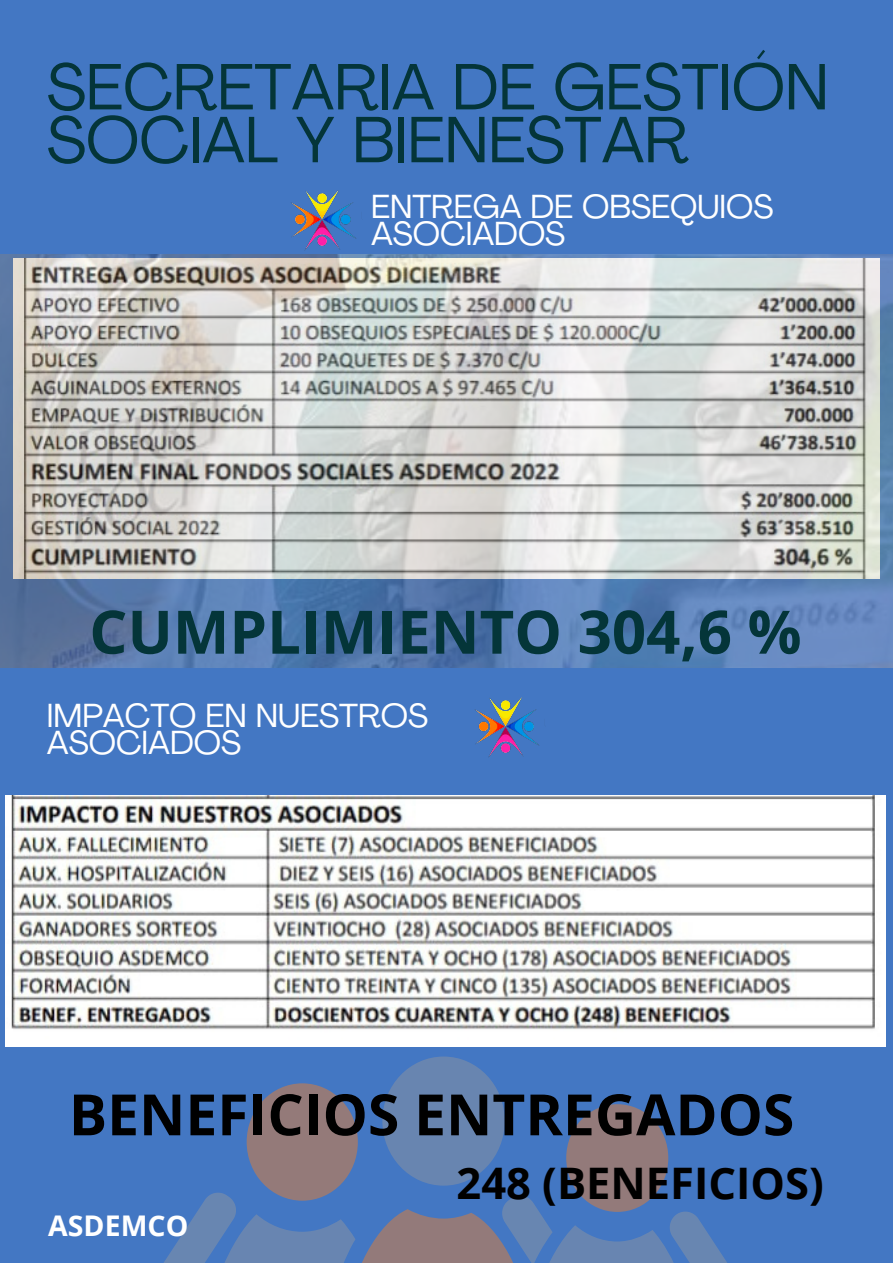
<style>
.page{position:relative;width:893px;height:1264px;background:#fff}
.page>*{position:absolute;margin:0;border:0;box-sizing:border-box;transform-origin:0 0}
.t1{font:64.35px/52.8px "Agrandir";color:#043539}
.t2{font:700 60px "Open Sans";color:#043539}
.t3{font:700 57px "Open Sans";color:#000}
.t4{font:700 43.5px "Open Sans";color:#000}
.t5{font:32.85px/27px "Agrandir";color:#fff}
.t6{font:700 28.5px "Open Sans";color:#fff}
</style>
<div class="page">
<div style="left:0;top:0;width:892px;height:1262px;background:#4377c3"></div>
<img style="left:291px;top:190px;width:66px;height:61px">
<img style="left:0;top:254px;width:892px;height:413px">
<img style="left:474px;top:697px;width:66px;height:61px">
<div style="left:382px;top:1056px;width:122px;height:129px;background:#6885b0;border-radius:50%"></div>
<div style="left:566px;top:1104px;width:102px;height:107px;background:#937a7a;border-radius:50%"></div>
<div style="left:247px;top:1083px;width:111px;height:117px;background:#947a79;border-radius:50%"></div>
<svg style="left:164px;top:1186px;width:563px;height:76px"></svg>
<img style="left:6px;top:795px;width:879px;height:250px">
<h1 class="t1" style="left:47px;top:67px;width:783px">SECRETARIA DE GESTIÓN<br>SOCIAL Y BIENESTAR</h1>
<p class="t5" style="left:371px;top:196px;width:404px">ENTREGA DE OBSEQUIOS<br>ASOCIADOS</p>
<h2 class="t2" style="left:89px;top:589px;width:713px">CUMPLIMIENTO 304,6 %</h2>
<p class="t5" style="left:47px;top:705px;width:383px">IMPACTO EN NUESTROS<br>ASOCIADOS</p>
<h3 class="t3" style="left:69px;top:1074px;width:726px">BENEFICIOS ENTREGADOS</h3>
<h3 class="t4" style="left:456px;top:1152px;width:369px">248 (BENEFICIOS)</h3>
<p class="t6" style="left:48px;top:1205px;width:141px">ASDEMCO</p>
</div>
